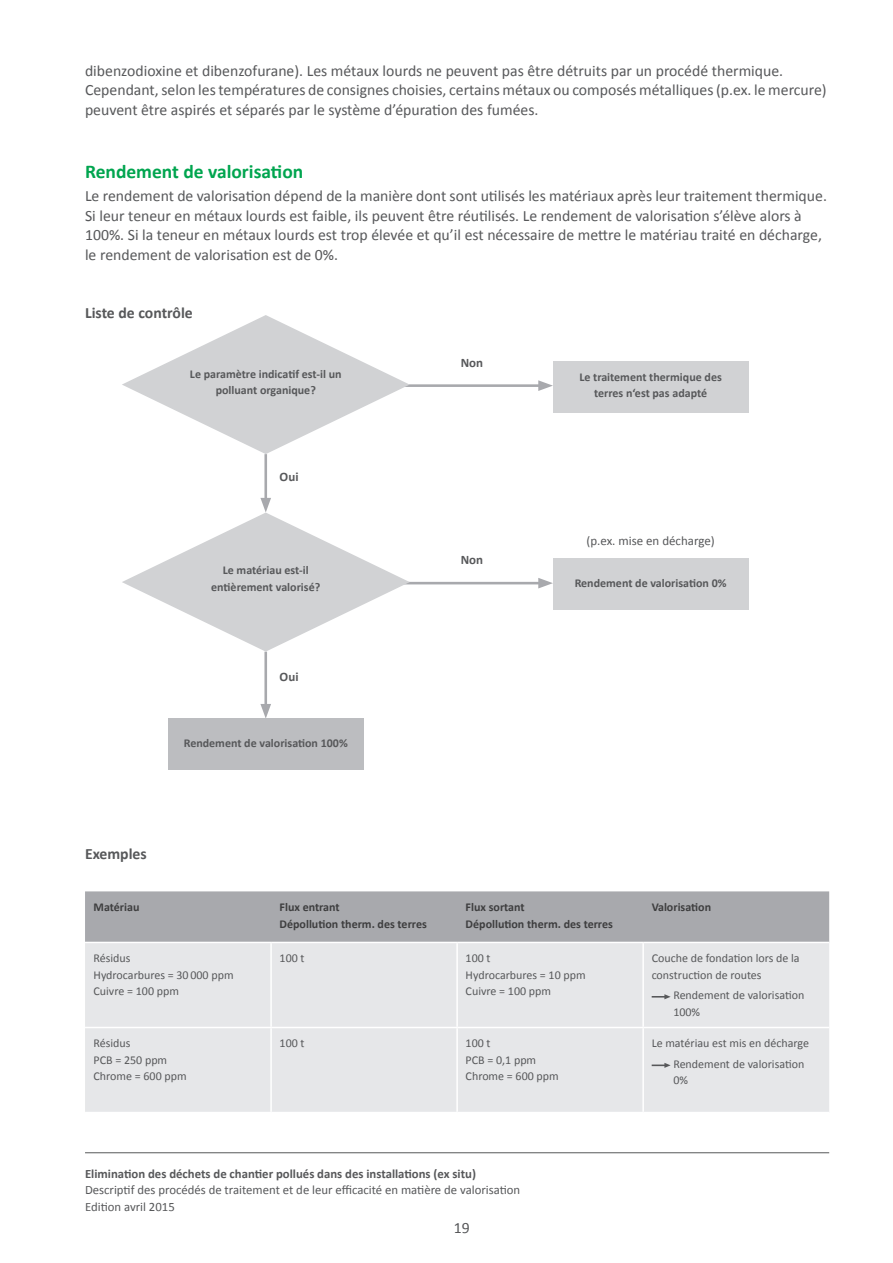
<style>
.page{position:relative;width:893px;height:1263px;background:#fff}
.page>*{position:absolute;margin:0;border:0;box-sizing:border-box;transform-origin:0 0}
.t1{font:700 19.5px "Calibri";color:#00a54f}
.t2{font:15.75px/19.5px "Calibri";color:#57585a}
.t3{font:700 15.75px "Calibri";color:#57585a}
.t4{font:12.9px "Calibri";color:#57585a}
.t5{font:700 12.9px "Calibri";color:#57585a}
.t6{font:12.75px/16.5px "Calibri";color:#57585a}
.t7{font:700 12.75px "Calibri";color:#57585a}
.t8{font:12px/16.5px "Calibri";color:#57585a}
.t9{font:700 12px/16.5px "Calibri";color:#57585a;text-align:center}
.t10{font:700 12px/16.5px "Calibri";color:#3e3e3f}
</style>
<div class="page">
<hr style="left:85px;top:1152px;width:744px;height:1px;background:#57585a">
<div style="left:85px;top:891px;width:744px;height:51px;background:#a8a9ad"></div>
<div style="left:85px;top:943px;width:744px;height:169px;background:#e6e7e9"></div>
<hr style="left:85px;top:1027px;width:186px;height:1px;background:#fff">
<hr style="left:271px;top:1027px;width:186px;height:1px;background:#fff">
<hr style="left:457px;top:1027px;width:186px;height:1px;background:#fff">
<hr style="left:643px;top:1027px;width:186px;height:1px;background:#fff">
<hr style="left:270px;top:943px;width:2px;height:84px;background:#fff">
<hr style="left:456px;top:943px;width:2px;height:84px;background:#fff">
<hr style="left:270px;top:1028px;width:2px;height:84px;background:#fff">
<hr style="left:456px;top:1028px;width:2px;height:84px;background:#fff">
<hr style="left:642px;top:943px;width:2px;height:84px;background:#fff">
<hr style="left:642px;top:1028px;width:2px;height:84px;background:#fff">
<svg style="left:652px;top:994px;width:19px;height:5px"></svg>
<svg style="left:652px;top:1063px;width:19px;height:5px"></svg>
<hr style="left:264px;top:454px;width:3px;height:49px;background:#a8a9ad">
<hr style="left:264px;top:652px;width:3px;height:57px;background:#a8a9ad">
<svg style="left:260px;top:704px;width:11px;height:15px"></svg>
<div style="left:553px;top:361px;width:195px;height:51px;background:#d1d2d4"></div>
<div style="left:168px;top:719px;width:196px;height:51px;background:#bcbdc0"></div>
<div style="left:553px;top:559px;width:195px;height:51px;background:#d1d2d4"></div>
<hr style="left:402px;top:384px;width:141px;height:3px;background:#a8a9ad">
<svg style="left:538px;top:380px;width:15px;height:11px"></svg>
<hr style="left:402px;top:582px;width:141px;height:2px;background:#a8a9ad">
<svg style="left:538px;top:578px;width:15px;height:10px"></svg>
<svg style="left:122px;top:315px;width:288px;height:139px"></svg>
<svg style="left:122px;top:498px;width:288px;height:154px"></svg>
<p class="t2" style="left:85px;top:60px;width:743px">dibenzodioxine et dibenzofurane). Les métaux lourds ne peuvent pas être détruits par un procédé thermique.<br>Cependant, selon les températures de consignes choisies, certains métaux ou composés métalliques (p.ex. le mercure) peuvent être aspirés et séparés par le système d’épuration des fumées.</p>
<p class="t1" style="left:85px;top:159px;width:220px">Rendement de valorisation</p>
<p class="t2" style="left:85px;top:186px;width:743px">Le rendement de valorisation dépend de la manière dont sont utilisés les matériaux après leur traitement thermique.<br>Si leur teneur en métaux lourds est faible, ils peuvent être réutilisés. Le rendement de valorisation s’élève alors à 100%. Si la teneur en métaux lourds est trop élevée et qu’il est nécessaire de mettre le matériau traité en décharge, le rendement de valorisation est de 0%.</p>
<p class="t3" style="left:85px;top:303px;width:109px">Liste de contrôle</p>
<p class="t9" style="left:190px;top:365px;width:153px">Le paramètre indicatif est-il un polluant organique?</p>
<p class="t5" style="left:280px;top:469px;width:20px">Oui</p>
<p class="t9" style="left:211px;top:561px;width:111px">Le matériau est-il entièrement valorisé?</p>
<p class="t5" style="left:280px;top:668px;width:20px">Oui</p>
<p class="t9" style="left:184px;top:734px;width:166px">Rendement de valorisation 100%</p>
<p class="t3" style="left:85px;top:844px;width:63px">Exemples</p>
<p class="t5" style="left:461px;top:354px;width:24px">Non</p>
<p class="t5" style="left:461px;top:552px;width:24px">Non</p>
<p class="t9" style="left:579px;top:368px;width:144px">Le traitement thermique des terres n‘est pas adapté</p>
<p class="t4" style="left:586px;top:533px;width:130px">(p.ex. mise en décharge)</p>
<p class="t9" style="left:575px;top:574px;width:153px">Rendement de valorisation 0%</p>
<p class="t10" style="left:94px;top:898px;width:47px">Matériau</p>
<p class="t10" style="left:280px;top:898px;width:149px">Flux entrant<br>Dépollution therm. des terres</p>
<p class="t10" style="left:466px;top:898px;width:149px">Flux sortant<br>Dépollution therm. des terres</p>
<p class="t10" style="left:652px;top:898px;width:61px">Valorisation</p>
<p class="t8" style="left:94px;top:949px;width:142px">Résidus<br>Hydrocarbures = 30 000 ppm<br>Cuivre = 100 ppm</p>
<p class="t8" style="left:280px;top:949px;width:26px">100 t</p>
<p class="t8" style="left:466px;top:949px;width:122px">100 t<br>Hydrocarbures = 10 ppm<br>Cuivre = 100 ppm</p>
<p class="t8" style="left:652px;top:949px;width:150px">Couche de fondation lors de la construction de routes</p>
<p class="t8" style="left:673px;top:986px;width:132px">Rendement de valorisation<br>100%</p>
<p class="t8" style="left:94px;top:1034px;width:95px">Résidus<br>PCB = 250 ppm<br>Chrome = 600 ppm</p>
<p class="t8" style="left:280px;top:1034px;width:26px">100 t</p>
<p class="t8" style="left:466px;top:1034px;width:95px">100 t<br>PCB = 0,1 ppm<br>Chrome = 600 ppm</p>
<p class="t8" style="left:673px;top:1032px;width:137px;line-height:20.7px;text-indent:-22px">Le matériau est mis en décharge<br>Rendement de valorisation</p>
<p class="t8" style="left:673px;top:1071px;width:16px">0%</p>
<p class="t7" style="left:85px;top:1166px;width:392px">Elimination des déchets de chantier pollués dans des installations (ex situ)</p>
<p class="t6" style="left:85px;top:1181px;width:437px">Descriptif des procédés de traitement et de leur efficacité en matière de valorisation<br>Edition avril 2015</p>
<p class="t2" style="left:454px;top:1217px;width:17px">19</p>
</div>
